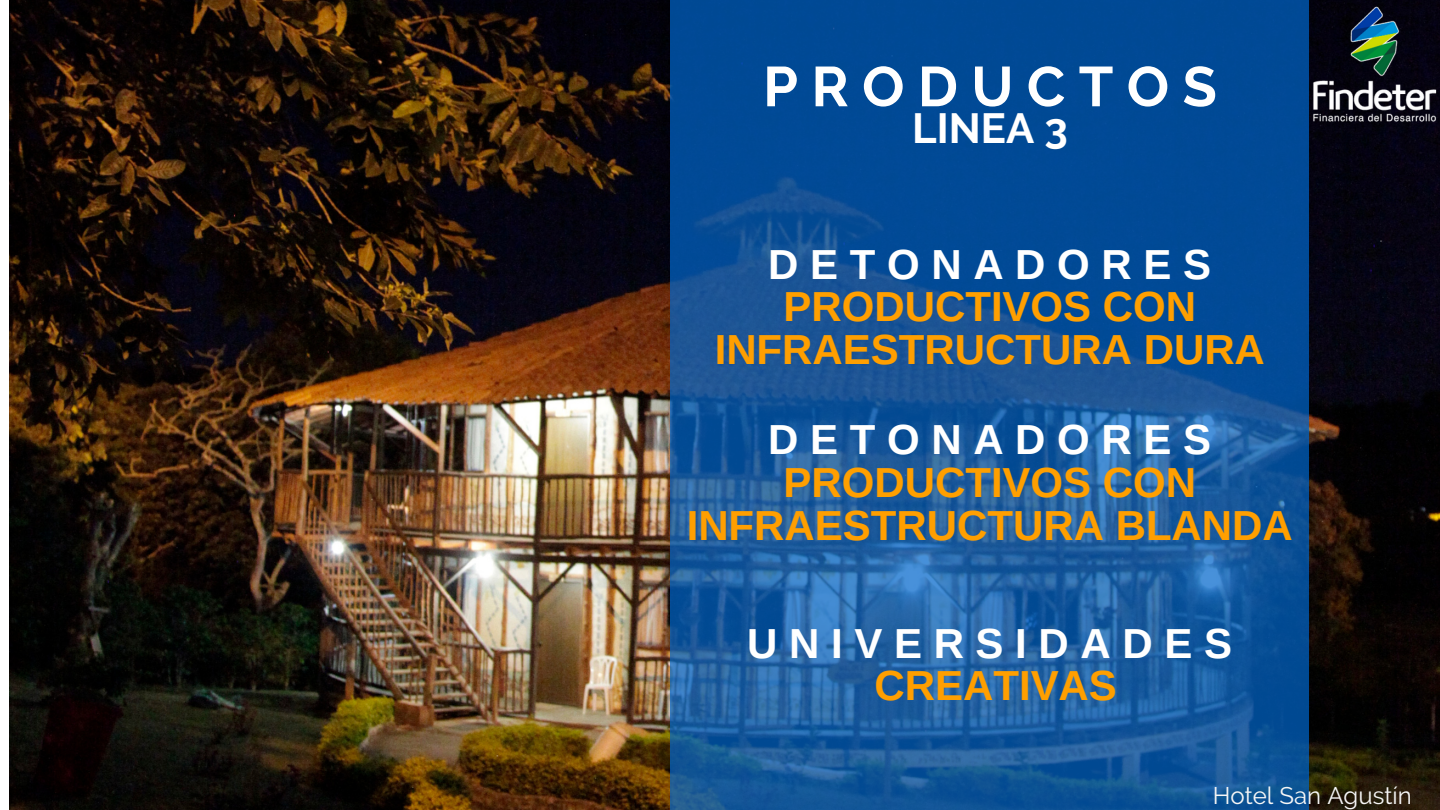
<style>
.page{position:relative;width:1440px;height:810px;background:#fff}
.page>*{position:absolute;margin:0;border:0;box-sizing:border-box;transform-origin:0 0}
.t1{font:700 56px "Raleway";letter-spacing:.24em;color:#fff}
.t2{font:700 42px/42.8px "Arimo";color:#ff9f00;text-align:center}
.t3{font:700 42px "Arimo";color:#fff}
.t4{font:700 42px "Raleway";color:#fff}
.t5{font:24px "Raleway";color:#f6f6f6}
</style>
<div class="page">
<img style="left:9px;top:0;width:1431px;height:810px">
<svg style="left:671px;top:0;width:638px;height:810px;background:#11549a"></svg>
<img style="left:1309px;top:4px;width:131px;height:121px">
<h1 class="t1" style="left:763px;top:54px;width:455px">PRODUCTOS</h1>
<p class="t4" style="left:912px;top:104px;width:157px">LINEA 3</p>
<p class="t3" style="left:768px;top:241px;width:444px">D E T O N A D O R E S</p>
<p class="t2" style="left:715px;top:285px;width:552px">PRODUCTIVOS CON<br>INFRAESTRUCTURA DURA</p>
<p class="t3" style="left:768px;top:416px;width:444px">D E T O N A D O R E S</p>
<p class="t2" style="left:687px;top:461px;width:608px">PRODUCTIVOS CON<br>INFRAESTRUCTURA BLANDA</p>
<p class="t3" style="left:747px;top:620px;width:486px">U N I V E R S I D A D E S</p>
<p class="t2" style="left:874px;top:664px;width:244px">CREATIVAS</p>
<p class="t5" style="left:1213px;top:781px;width:200px">Hotel San Agustín</p>
</div>
